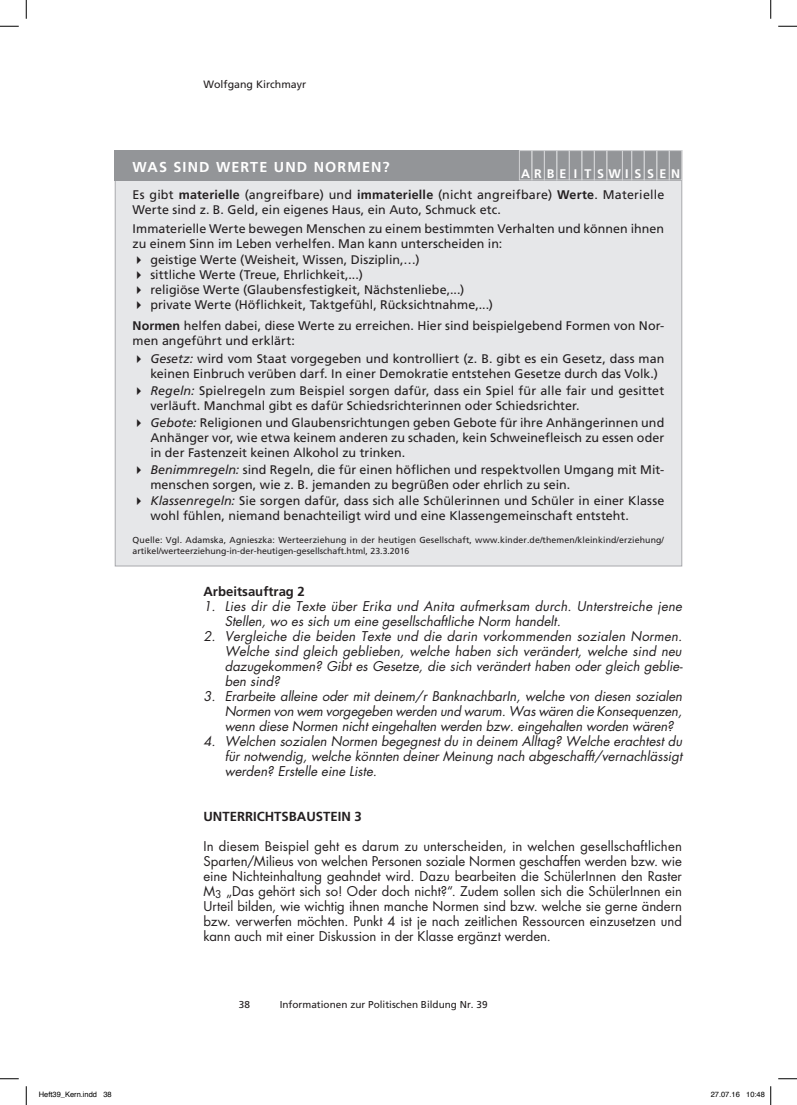
<style>
.page{position:relative;width:797px;height:1105px;background:#fff}
.page>*{position:absolute;margin:0;border:0;box-sizing:border-box;transform-origin:0 0}
.t1{font:700 14.38px "Frutiger";letter-spacing:.075em;color:#fff}
.t2{font:italic 13.12px/15px "Futura";color:#231f20;text-align:justify}
.t3{font:13.12px/15px "Futura";letter-spacing:-.005em;color:#231f20;text-align:justify}
.t4{font:700 13.12px "Frutiger";color:#231f20}
.t5{font:12.5px/15px "Frutiger";letter-spacing:.005em;color:#231f20}
.t6{font:700 12.5px "Frutiger";letter-spacing:.395em;color:#fff}
.t7{font:10.62px "Frutiger";color:#231f20}
.t8{font:10px "Frutiger";color:#231f20}
.t9{font:8.75px/11.2px "Frutiger";letter-spacing:.015em;color:#231f20}
.t10{font:7.5px "Helvetica";color:#000}
.s1{font-weight:700}
.s2{font-style:italic}
</style>
<div class="page">
<div style="left:115px;top:150px;width:567px;height:416px;background:#e6e7e9;border:1px solid #a8a9ad"></div>
<div style="left:115px;top:150px;width:567px;height:30px;background:#939598"></div>
<div style="left:519px;top:150px;width:13px;height:30px;border:1px solid #d1d2d4"></div>
<div style="left:531px;top:150px;width:13px;height:30px;border:1px solid #d1d2d4"></div>
<div style="left:544px;top:150px;width:13px;height:30px;border:1px solid #d1d2d4"></div>
<div style="left:556px;top:150px;width:13px;height:30px;border:1px solid #d1d2d4"></div>
<div style="left:569px;top:150px;width:13px;height:30px;border:1px solid #d1d2d4"></div>
<div style="left:581px;top:150px;width:13px;height:30px;border:1px solid #d1d2d4"></div>
<div style="left:594px;top:150px;width:13px;height:30px;border:1px solid #d1d2d4"></div>
<div style="left:622px;top:150px;width:10px;height:30px;border:1px solid #d1d2d4"></div>
<div style="left:631px;top:150px;width:13px;height:30px;border:1px solid #d1d2d4"></div>
<div style="left:644px;top:150px;width:13px;height:30px;border:1px solid #d1d2d4"></div>
<div style="left:656px;top:150px;width:13px;height:30px;border:1px solid #d1d2d4"></div>
<div style="left:669px;top:150px;width:13px;height:30px;border:1px solid #d1d2d4"></div>
<div style="left:606px;top:150px;width:17px;height:30px;border:1px solid #d1d2d4"></div>
<svg style="left:0;top:25px;width:19px;height:2px"></svg>
<svg style="left:778px;top:25px;width:19px;height:2px"></svg>
<svg style="left:0;top:1078px;width:19px;height:1px"></svg>
<svg style="left:778px;top:1078px;width:19px;height:1px"></svg>
<svg style="left:25px;top:0;width:2px;height:19px"></svg>
<svg style="left:25px;top:1086px;width:2px;height:19px"></svg>
<svg style="left:770px;top:0;width:1px;height:19px"></svg>
<svg style="left:770px;top:1086px;width:1px;height:19px"></svg>
<p class="t7" style="left:203px;top:78px;width:104px">Wolfgang Kirchmayr</p>
<p class="t1" style="left:133px;top:159px;width:51px">Was sind</p>
<p class="t1" style="left:216px;top:159px;width:70px">Werte und</p>
<p class="t1" style="left:314px;top:159px;width:24px">Normen</p>
<p class="t1" style="left:382px;top:159px;width:9px">?</p>
<p class="t6" style="left:521px;top:167px;width:160px">ARBE I TSWISSEN</p>
<p class="t5" style="left:133px;top:187px;width:533px">Es gibt <span class="s1">materielle</span> (angreifbare) und <span class="s1">immaterielle</span> (nicht angreifbare) <span class="s1">Werte</span>. Materielle<br>Werte sind z. B. Geld, ein eigenes Haus, ein Auto, Schmuck etc.</p>
<p class="t5" style="left:133px;top:221px;width:533px">Immaterielle Werte bewegen Menschen zu einem bestimmten Verhalten und können ihnen zu einem Sinn im Leben verhelfen. Man kann unterscheiden in:</p>
<p class="t5" style="left:133px;top:252px;width:288px">✔ geistige Werte (Weisheit, Wissen, Disziplin,…)</p>
<p class="t5" style="left:133px;top:267px;width:232px">✔ sittliche Werte (Treue, Ehrlichkeit,...)</p>
<p class="t5" style="left:133px;top:282px;width:333px">✔ religiöse Werte (Glaubensfestigkeit, Nächstenliebe,...)</p>
<p class="t5" style="left:133px;top:295px;width:533px;line-height:20.2px">✔ private Werte (Höflichkeit, Taktgefühl, Rücksichtnahme,...)<br><span class="s1">Normen</span> helfen dabei, diese Werte zu erreichen. Hier sind beispielgebend Formen von Nor-</p>
<p class="t5" style="left:133px;top:333px;width:164px">men angeführt und erklärt:</p>
<p class="t5" style="left:150px;top:351px;width:515px;text-indent:-18px">✔ <span class="s2">Gesetz:</span> wird vom Staat vorgegeben und kontrolliert (z. B. gibt es ein Gesetz, dass man keinen Einbruch verüben darf. In einer Demokratie entstehen Gesetze durch das Volk.)</p>
<p class="t5" style="left:150px;top:383px;width:515px;text-indent:-18px">✔ <span class="s2">Regeln:</span> Spielregeln zum Beispiel sorgen dafür, dass ein Spiel für alle fair und gesittet verläuft. Manchmal gibt es dafür Schiedsrichterinnen oder Schiedsrichter.</p>
<p class="t5" style="left:150px;top:415px;width:515px;text-align:justify;text-indent:-18px">✔ <span class="s2">Gebote:</span> Religionen und Glaubensrichtungen geben Gebote für ihre Anhängerinnen und Anhänger vor, wie etwa keinem anderen zu schaden, kein Schweinefleisch zu essen oder in der Fastenzeit keinen Alkohol zu trinken.</p>
<p class="t5" style="left:150px;top:461px;width:515px;text-indent:-18px">✔ <span class="s2">Benimmregeln:</span> sind Regeln, die für einen höflichen und respektvollen Umgang mit Mit&shy;menschen sorgen, wie z. B. jemanden zu begrüßen oder ehrlich zu sein.</p>
<p class="t5" style="left:150px;top:493px;width:515px;text-indent:-18px">✔ <span class="s2">Klassenregeln:</span> Sie sorgen dafür, dass sich alle Schülerinnen und Schüler in einer Klasse wohl fühlen, niemand benachteiligt wird und eine Klassengemeinschaft entsteht.</p>
<p class="t9" style="left:133px;top:534px;width:533px">Quelle: Vgl. Adamska, Agnieszka: Werteerziehung in der heutigen Gesellschaft, www.kinder.de/themen/kleinkind/erziehung/ artikel/werteerziehung-in-der-heutigen-gesellschaft.html, 23.3.2016</p>
<p class="t4" style="left:203px;top:584px;width:103px">Arbeitsauftrag 2</p>
<p class="t2" style="left:225px;top:599px;width:458px;text-indent:-21px">1. Lies dir die Texte über Erika und Anita aufmerksam durch. Unterstreiche jene<br>Stellen, wo es sich um eine gesellschaftliche Norm handelt.</p>
<p class="t2" style="left:225px;top:629px;width:459px;text-indent:-21px">2. Vergleiche die beiden Texte und die darin vorkommenden sozialen Normen.<br>Welche sind gleich geblieben, welche haben sich verändert, welche sind neu dazugekommen? Gibt es Gesetze, die sich verändert haben oder gleich geblie&shy;ben sind?</p>
<p class="t2" style="left:225px;top:689px;width:459px;text-indent:-21px">3. Erarbeite alleine oder mit deinem/r BanknachbarIn, welche von diesen sozialen Normen von wem vorgegeben werden und warum. Was wären die Konsequenzen, wenn diese Normen nicht eingehalten werden bzw. eingehalten worden wären?</p>
<p class="t2" style="left:225px;top:734px;width:459px;text-indent:-21px">4. Welchen sozialen Normen begegnest du in deinem Alltag? Welche erachtest du für notwendig, welche könnten deiner Meinung nach abgeschafft/vernachlässigt werden? Erstelle eine Liste.</p>
<p class="t4" style="left:203px;top:809px;width:34px">Unterri</p>
<p class="t4" style="left:257px;top:809px;width:34px">chtsbaus</p>
<p class="t4" style="left:323px;top:809px;width:15px">tein</p>
<p class="t4" style="left:354px;top:809px;width:9px">3</p>
<p class="t3" style="left:203px;top:839px;width:480px">In diesem Beispiel geht es darum zu unterscheiden, in welchen gesellschaftlichen Sparten/Milieus von welchen Personen soziale Normen geschaffen werden bzw. wie eine Nichteinhaltung geahndet wird. Dazu bearbeiten die SchülerInnen den Raster M<sub>3</sub> „Das gehört sich so! Oder doch nicht?“. Zudem sollen sich die SchülerInnen ein Urteil bilden, wie wichtig ihnen manche Normen sind bzw. welche sie gerne ändern bzw. verwerfen möchten. Punkt 4 ist je nach zeitlichen Ressourcen einzusetzen und kann auch mit einer Diskussion in der Klasse ergänzt werden.</p>
<p class="t8" style="left:239px;top:998px;width:13px">38</p>
<p class="t8" style="left:280px;top:998px;width:209px">Informationen zur Politischen Bildung Nr. 39</p>
<p class="t10" style="left:39px;top:1089px;width:74px">Heft39_Kern.indd 38</p>
<p class="t10" style="left:710px;top:1089px;width:56px">27.07.16 10:48</p>
</div>
